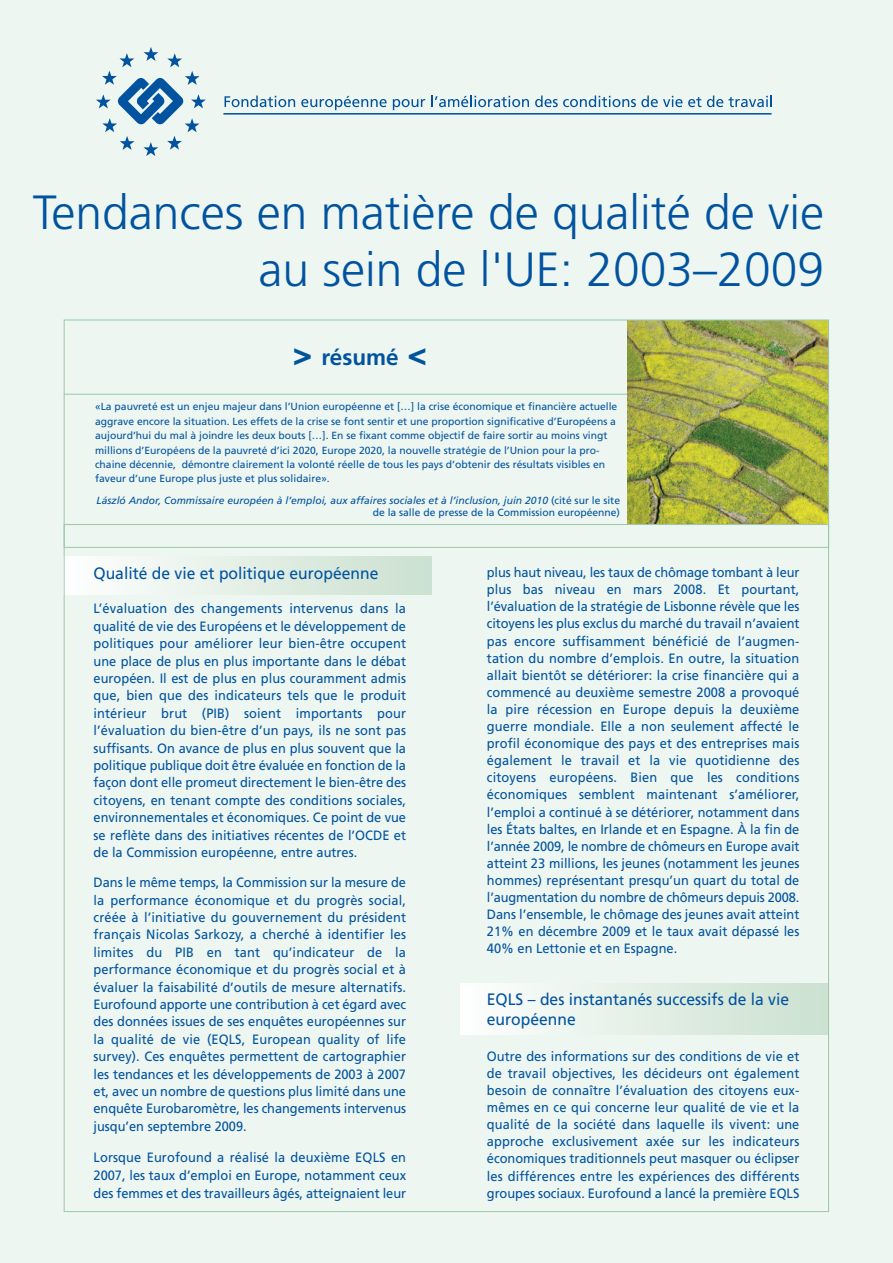
<style>
.page{position:relative;width:893px;height:1263px;background:#edf6f0}
.page>*{position:absolute;margin:0;border:0;box-sizing:border-box;transform-origin:0 0}
.t1{font:300 48px/57px "Frutiger LT Com";color:#0153a0;text-align:right}
.t2{font:700 22.5px "Frutiger LT Com";color:#0153a0}
.t3{font:16.5px/19.8px "Frutiger LT Com";color:#0153a0;scale:.95 1}
.t4{font:13.5px/17.1px "Frutiger LT Com";color:#0153a0;text-align:justify;scale:.95 1}
.t5{font:10.35px/14.4px "Frutiger LT Com";color:#0153a0}
.t6{font:italic 10.35px/12.6px "Frutiger LT Com";color:#0153a0;text-align:right}
.s1{font-weight:900;font-size:32.55px}
.s2{font-style:normal}
</style>
<div class="page">
<div style="left:460px;top:983px;width:368px;height:51px;background:linear-gradient(to right,#fdfefe,#cbe0cf)"></div>
<hr style="left:64px;top:394px;width:565px;height:1px;background:#9cc8a9">
<div style="left:64px;top:524px;width:765px;height:24px;border:1px solid #9cc8a9"></div>
<svg style="left:96px;top:47px;width:110px;height:109px"></svg>
<hr style="left:223px;top:113px;width:548px;height:2px;background:#0153a0">
<svg style="left:225px;top:95px;width:70px;height:12px"></svg>
<svg style="left:301px;top:96px;width:86px;height:14px"></svg>
<svg style="left:393px;top:99px;width:32px;height:11px"></svg>
<svg style="left:431px;top:95px;width:98px;height:12px"></svg>
<svg style="left:535px;top:95px;width:147px;height:12px"></svg>
<svg style="left:688px;top:97px;width:13px;height:10px"></svg>
<svg style="left:707px;top:95px;width:65px;height:12px"></svg>
<img style="left:627px;top:322px;width:200px;height:202px">
<div style="left:64px;top:556px;width:368px;height:38px;background:linear-gradient(to right,#fdfefe,#cbe0cf)"></div>
<h1 class="t1" style="left:33px;top:184px;width:793px">Tendances en matière de qualité de vie au sein de l'UE: 2003–2009</h1>
<h2 class="t2" style="left:293px;top:344px;width:136px"><span class="s1">&gt;</span> résumé <span class="s1">&lt;</span></h2>
<p class="t5" style="left:95px;top:400px;width:524px">«La pauvreté est un enjeu majeur dans l’Union européenne et […] la crise économique et financière actuelle aggrave encore la situation. Les effets de la crise se font sentir et une proportion significative d’Européens a aujourd’hui du mal à joindre les deux bouts […]. En se fixant comme objectif de faire sortir au moins vingt millions d’Européens de la pauvreté d’ici 2020, Europe 2020, la nouvelle stratégie de l’Union pour la pro&shy;chaine décennie, démontre clairement la volonté réelle de tous les pays d’obtenir des résultats visibles en faveur d’une Europe plus juste et plus solidaire».</p>
<p class="t6" style="left:97px;top:494px;width:525px">László Andor, Commissaire européen à l’emploi, aux affaires sociales et à l’inclusion, juin 2010 <span class="s2">(cité sur le site de la salle de presse de la Commission européenne)</span></p>
<p class="t3" style="left:94px;top:564px;width:301px">Qualité de vie et politique européenne</p>
<p class="t4" style="left:94px;top:600px;width:330px">L’évaluation des changements intervenus dans la qualité de vie des Européens et le développement de politiques pour améliorer leur bien-être occupent une place de plus en plus importante dans le débat européen. Il est de plus en plus couramment admis que, bien que des indicateurs tels que le produit intérieur brut (PIB) soient importants pour l’évaluation du bien-être d’un pays, ils ne sont pas suffisants. On avance de plus en plus souvent que la politique publique doit être évaluée en fonction de la façon dont elle promeut directement le bien-être des citoyens, en tenant compte des conditions sociales, environnementales et économiques. Ce point de vue se reflète dans des initiatives récentes de l’OCDE et de la Commission européenne, entre autres.</p>
<p class="t4" style="left:94px;top:874px;width:331px">Dans le même temps, la Commission sur la mesure de la performance économique et du progrès social, créée à l’initiative du gouvernement du président français Nicolas Sarkozy, a cherché à identifier les limites du PIB en tant qu’indicateur de la performance économique et du progrès social et à évaluer la faisabilité d’outils de mesure alternatifs.<br>Eurofound apporte une contribution à cet égard avec des données issues de ses enquêtes européennes sur la qualité de vie (EQLS, European quality of life survey). Ces enquêtes permettent de cartographier les tendances et les développements de 2003 à 2007 et, avec un nombre de questions plus limité dans une enquête Eurobaromètre, les changements intervenus jusqu’en septembre 2009.</p>
<p class="t4" style="left:94px;top:1148px;width:330px;line-height:18px">Lorsque Eurofound a réalisé la deuxième EQLS en 2007, les taux d’emploi en Europe, notamment ceux des femmes et des travailleurs âgés, atteignaient leur</p>
<p class="t4" style="left:487px;top:564px;width:330px">plus haut niveau, les taux de chômage tombant à leur plus bas niveau en mars 2008. Et pourtant, l’évaluation de la stratégie de Lisbonne révèle que les citoyens les plus exclus du marché du travail n’avaient pas encore suffisamment bénéficié de l’augmen&shy;tation du nombre d’emplois. En outre, la situation allait bientôt se détériorer: la crise financière qui a commencé au deuxième semestre 2008 a provoqué la pire récession en Europe depuis la deuxième guerre mondiale. Elle a non seulement affecté le profil économique des pays et des entreprises mais également le travail et la vie quotidienne des citoyens européens. Bien que les conditions économiques semblent maintenant s’améliorer, l’emploi a continué à se détériorer, notamment dans les États baltes, en Irlande et en Espagne. À la fin de l’année 2009, le nombre de chômeurs en Europe avait atteint 23 millions, les jeunes (notamment les jeunes hommes) représentant presqu’un quart du total de l’augmentation du nombre de chômeurs depuis 2008.<br>Dans l’ensemble, le chômage des jeunes avait atteint 21% en décembre 2009 et le taux avait dépassé les 40% en Lettonie et en Espagne.</p>
<p class="t3" style="left:487px;top:990px;width:320px">EQLS – des instantanés successifs de la vie européenne</p>
<p class="t4" style="left:487px;top:1047px;width:330px">Outre des informations sur des conditions de vie et de travail objectives, les décideurs ont également besoin de connaître l’évaluation des citoyens eux&shy;mêmes en ce qui concerne leur qualité de vie et la qualité de la société dans laquelle ils vivent: une approche exclusivement axée sur les indicateurs économiques traditionnels peut masquer ou éclipser les différences entre les expériences des différents groupes sociaux. Eurofound a lancé la première EQLS</p>
</div>
